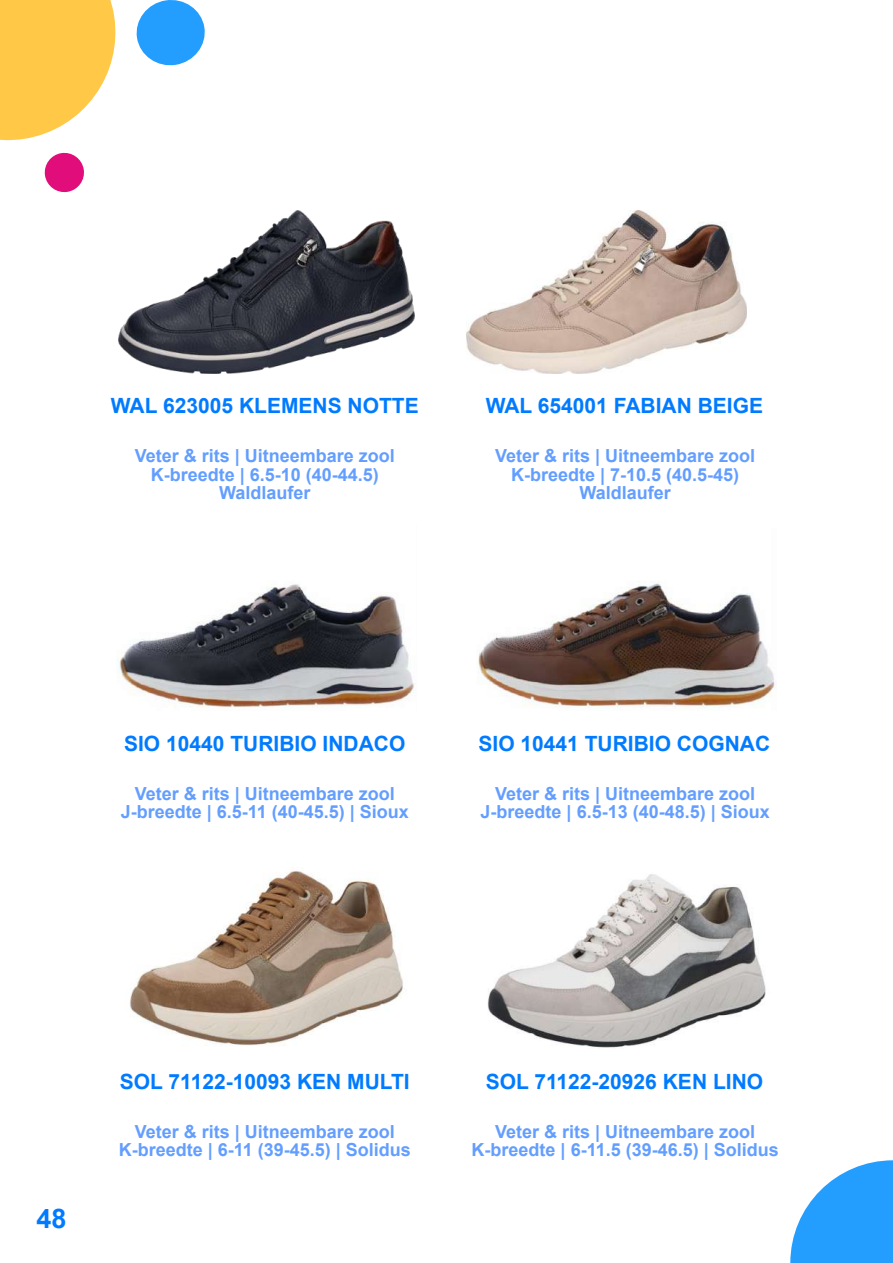
<style>
.page{position:relative;width:893px;height:1263px;background:#fff}
.page>*{position:absolute;margin:0;border:0;box-sizing:border-box;transform-origin:0 0}
.t1{font:700 27px "Arial";color:#007bff}
.t2{font:700 21px "Arial";color:#007bff}
.t3{font:700 18px/18.6px "Arial";color:#639eff;text-align:center}
</style>
<div class="page">
<img style="left:118px;top:210px;width:297px;height:163px">
<img style="left:117px;top:584px;width:298px;height:124px">
<img style="left:129px;top:870px;width:274px;height:176px">
<img style="left:467px;top:210px;width:279px;height:163px">
<img style="left:478px;top:582px;width:298px;height:126px">
<img style="left:487px;top:874px;width:279px;height:174px">
<svg style="left:136px;top:0;width:69px;height:66px"></svg>
<svg style="left:790px;top:1160px;width:103px;height:103px"></svg>
<svg style="left:0;top:0;width:116px;height:193px"></svg>
<p class="t2" style="left:111px;top:398px;width:309px">WAL 623005 KLEMENS NOTTE</p>
<p class="t3" style="left:135px;top:448px;width:262px">Veter &amp; rits | Uitneembare zool<br>K-breedte | 6.5-10 (40-44.5)<br>Waldlaufer</p>
<p class="t2" style="left:486px;top:398px;width:279px">WAL 654001 FABIAN BEIGE</p>
<p class="t3" style="left:495px;top:448px;width:262px">Veter &amp; rits | Uitneembare zool<br>K-breedte | 7-10.5 (40.5-45)<br>Waldlaufer</p>
<p class="t2" style="left:124px;top:736px;width:283px">SIO 10440 TURIBIO INDACO</p>
<p class="t3" style="left:121px;top:786px;width:290px">Veter &amp; rits | Uitneembare zool<br>J-breedte | 6.5-11 (40-45.5) | Sioux</p>
<p class="t2" style="left:479px;top:736px;width:293px">SIO 10441 TURIBIO COGNAC</p>
<p class="t3" style="left:481px;top:786px;width:291px">Veter &amp; rits | Uitneembare zool<br>J-breedte | 6.5-13 (40-48.5) | Sioux</p>
<h1 class="t1" style="left:37px;top:1209px;width:32px">48</h1>
<p class="t2" style="left:120px;top:1073px;width:291px">SOL 71122-10093 KEN MULTI</p>
<p class="t3" style="left:119px;top:1123px;width:294px">Veter &amp; rits | Uitneembare zool<br>K-breedte | 6-11 (39-45.5) | Solidus</p>
<p class="t2" style="left:486px;top:1073px;width:279px">SOL 71122-20926 KEN LINO</p>
<p class="t3" style="left:472px;top:1123px;width:309px">Veter &amp; rits | Uitneembare zool<br>K-breedte | 6-11.5 (39-46.5) | Solidus</p>
</div>
